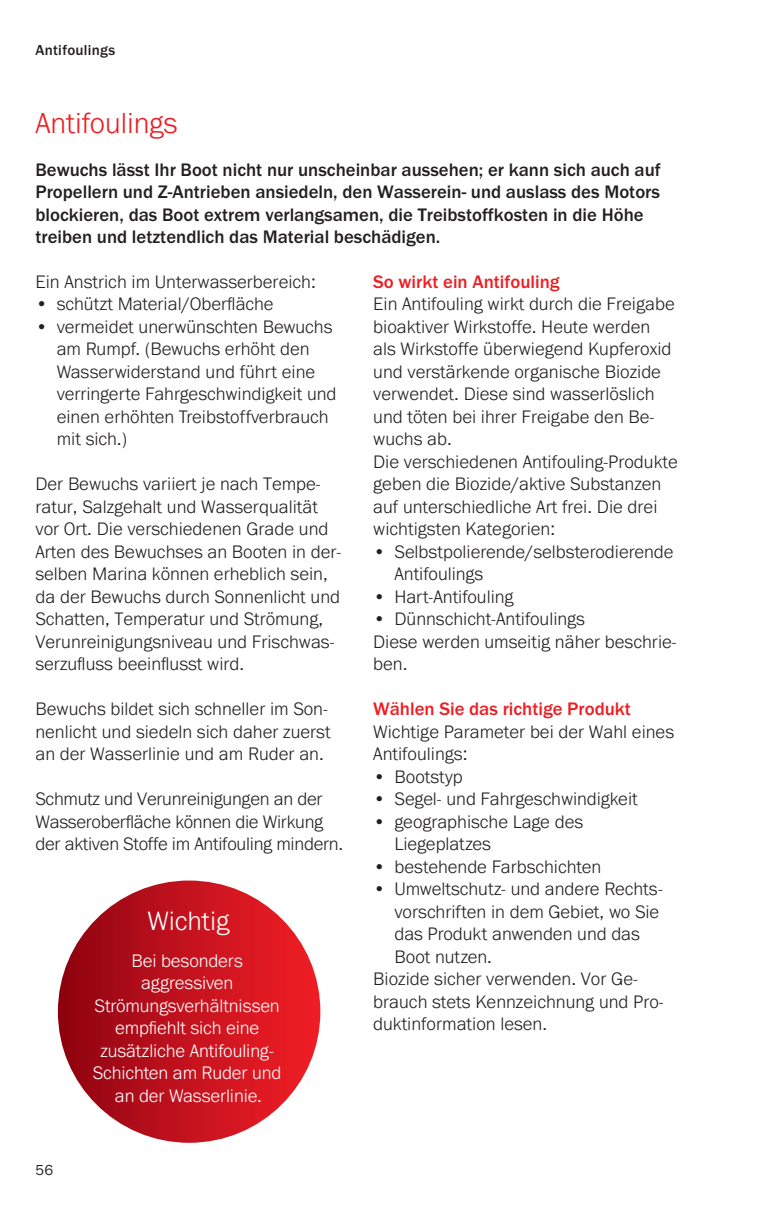
<style>
.page{position:relative;width:759px;height:1205px;background:#fff}
.page>*{position:absolute;margin:0;border:0;box-sizing:border-box;transform-origin:0 0}
.t1{font:300 30px "Franklin Gothic URW";color:#ee1d23}
.t2{font:300 27.5px "Franklin Gothic URW";letter-spacing:-.005em;color:#fff}
.t3{font:300 18.75px/22.5px "Franklin Gothic URW";color:#231f20}
.t4{font:500 18.75px/22.5px "Franklin Gothic URW";color:#231f20}
.t5{font:300 18.75px/22.5px "Franklin Gothic URW";letter-spacing:-.005em;color:#fff;text-align:center}
.t6{font:500 18.75px "Franklin Gothic URW";color:#ee1d23}
.t7{font:500 15px "Franklin Gothic URW";letter-spacing:.02em;color:#231f20}
.t8{font:15px "Franklin Gothic URW Boo";color:#231f20}
</style>
<div class="page">
<div style="left:58px;top:880px;width:262px;height:263px;background:linear-gradient(to right,#900513,#f41f27);border-radius:131px"></div>
<p class="t7" style="left:35px;top:40px;width:81px">Antifoulings</p>
<h1 class="t1" style="left:35px;top:105px;width:143px">Antifoulings</h1>
<p class="t4" style="left:35px;top:158px;width:626px">Bewuchs lässt Ihr Boot nicht nur unscheinbar aussehen; er kann sich auch auf Propellern und Z-Antrieben ansiedeln, den Wasserein- und auslass des Motors blockieren, das Boot extrem verlangsamen, die Treibstoffkosten in die Höhe treiben und letztendlich das Material beschädigen.</p>
<p class="t3" style="left:35px;top:270px;width:282px">Ein Anstrich im Unterwasserbereich:</p>
<p class="t3" style="left:35px;top:292px;width:240px">• schützt Material/Oberfläche</p>
<p class="t3" style="left:57px;top:315px;width:281px;text-indent:-21px">• vermeidet unerwünschten Bewuchs am Rumpf. (Bewuchs erhöht den<br>Wasserwiderstand und führt eine verringerte Fahrgeschwindigkeit und einen erhöhten Treibstoffverbrauch mit sich.)</p>
<p class="t3" style="left:35px;top:472px;width:307px">Der Bewuchs variiert je nach Tempe&shy;ratur, Salzgehalt und Wasserqualität vor Ort. Die verschiedenen Grade und Arten des Bewuchses an Booten in der&shy;selben Marina können erheblich sein, da der Bewuchs durch Sonnenlicht und Schatten, Temperatur und Strömung, Verunreinigungsniveau und Frischwas&shy;serzufluss beeinflusst wird.</p>
<p class="t3" style="left:35px;top:697px;width:296px">Bewuchs bildet sich schneller im Son&shy;nenlicht und siedeln sich daher zuerst an der Wasserlinie und am Ruder an.</p>
<p class="t3" style="left:35px;top:787px;width:309px">Schmutz und Verunreinigungen an der<br>Wasseroberfläche können die Wirkung der aktiven Stoffe im Antifouling mindern.</p>
<p class="t8" style="left:35px;top:1160px;width:19px">56</p>
<h2 class="t2" style="left:147px;top:904px;width:83px">Wichtig</h2>
<p class="t5" style="left:93px;top:949px;width:190px">Bei besonders aggressiven<br>Strömungsverhältnissen empfiehlt sich eine zusätzliche Antifouling-<br>Schichten am Ruder und an der Wasserlinie.</p>
<p class="t6" style="left:373px;top:270px;width:188px">So wirkt ein Antifouling</p>
<p class="t3" style="left:373px;top:292px;width:306px">Ein Antifouling wirkt durch die Freigabe bioaktiver Wirkstoffe. Heute werden<br>als Wirkstoffe überwiegend Kupferoxid und verstärkende organische Biozide verwendet. Diese sind wasserlöslich und töten bei ihrer Freigabe den Be&shy;wuchs ab.<br>Die verschiedenen Antifouling-Produkte geben die Biozide/aktive Substanzen auf unterschiedliche Art frei. Die drei wichtigsten Kategorien:</p>
<p class="t3" style="left:394px;top:540px;width:280px;text-indent:-21px">• Selbstpolierende/selbsterodierende<br>Antifoulings</p>
<p class="t3" style="left:373px;top:585px;width:142px">• Hart-Antifouling</p>
<p class="t3" style="left:373px;top:607px;width:305px">• Dünnschicht-Antifoulings<br>Diese werden umseitig näher beschrie&shy;ben.</p>
<p class="t6" style="left:373px;top:697px;width:259px">Wählen Sie das richtige Produkt</p>
<p class="t3" style="left:373px;top:720px;width:302px">Wichtige Parameter bei der Wahl eines<br>Antifoulings:</p>
<p class="t3" style="left:373px;top:765px;width:91px">• Bootstyp</p>
<p class="t3" style="left:373px;top:787px;width:266px">• Segel- und Fahrgeschwindigkeit</p>
<p class="t3" style="left:394px;top:810px;width:190px;text-indent:-21px">• geographische Lage des<br>Liegeplatzes</p>
<p class="t3" style="left:373px;top:855px;width:229px">• bestehende Farbschichten</p>
<p class="t3" style="left:373px;top:877px;width:291px">• Umweltschutz- und andere Rechts-</p>
<p class="t3" style="left:394px;top:900px;width:266px">vorschriften in dem Gebiet, wo Sie</p>
<p class="t3" style="left:394px;top:922px;width:247px">das Produkt anwenden und das</p>
<p class="t3" style="left:394px;top:945px;width:99px">Boot nutzen.</p>
<p class="t3" style="left:373px;top:967px;width:266px">Biozide sicher verwenden. Vor Ge-</p>
<p class="t3" style="left:373px;top:990px;width:292px">brauch stets Kennzeichnung und Pro-</p>
<p class="t3" style="left:373px;top:1012px;width:175px">duktinformation lesen.</p>
</div>
